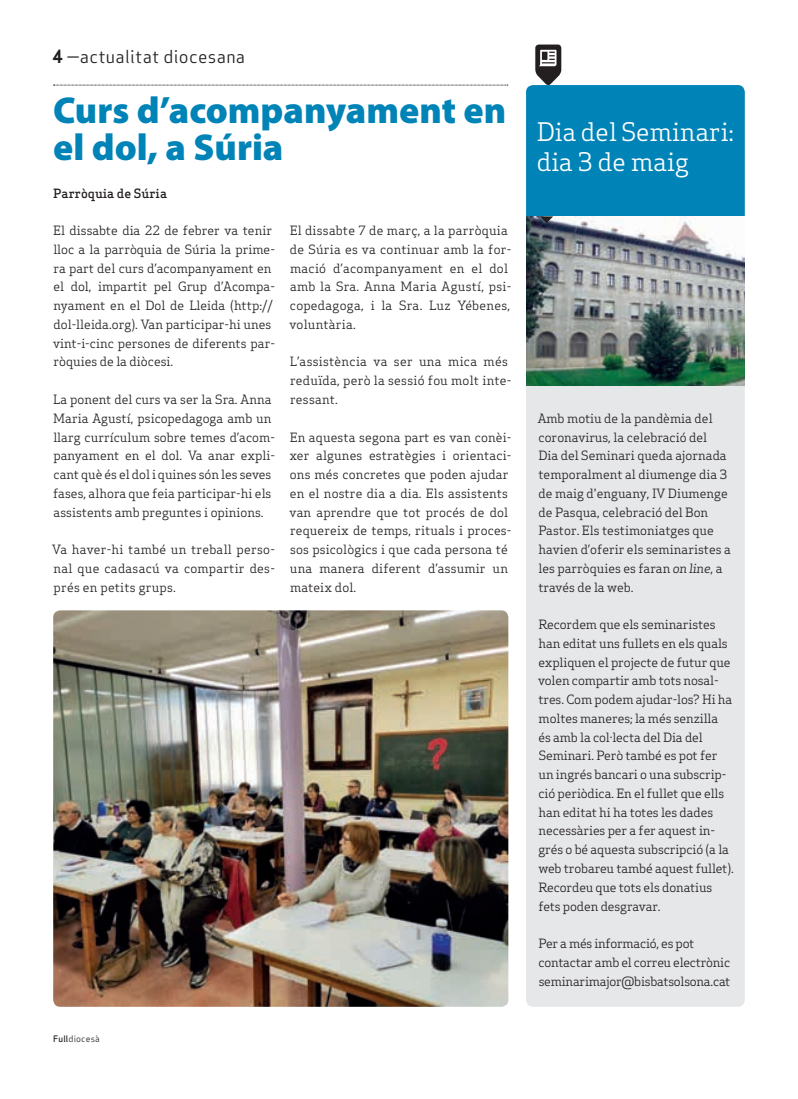
<style>
.page{position:relative;width:798px;height:1099px;background:#fff}
.page>*{position:absolute;margin:0;border:0;box-sizing:border-box;transform-origin:0 0}
.Titulars{font:900 37.5px/37.5px "Myriad Pro";color:#0083b6}
.Subtitol_Secció{font:25px/30px "Apex Serif";color:#fff}
.Capçalera{font:17.5px "Apex Sans Book T";letter-spacing:.02em;color:#231f20}
.Text_General{font:12.5px/18.8px "Apex Serif";color:#231f20}
.Text_General-2{font:12.5px/18.8px "Apex Serif";letter-spacing:.02em;color:#231f20}
.Text_General-3{font:12.5px/18.8px "Apex Serif";letter-spacing:-.02em;color:#231f20}
.Autors{font:500 12.5px "Apex Serif";color:#231f20}
.Data_Peu{font:8.75px "Apex Sans Book T";letter-spacing:.02em;color:#231f20}
.s1{font-family:"Apex Sans Bold T"}
.s2{font-family:"Apex Sans Medium T"}
.s3{font-style:italic}
</style>
<div class="page">
<svg style="left:53px;top:85px;width:454px;height:1px"></svg>
<div style="left:526px;top:85px;width:218px;height:921px;background:#e6e7e9;border-radius:7px"></div>
<div style="left:526px;top:85px;width:218px;height:131px;background:#0083b6"></div>
<img style="left:526px;top:216px;width:218px;height:169px">
<svg style="left:539px;top:216px;width:14px;height:7px"></svg>
<svg style="left:535px;top:45px;width:26px;height:41px"></svg>
<img style="left:53px;top:610px;width:455px;height:396px">
<p class="Capçalera" style="left:52px;top:46px;width:194px"><span class="s1">4</span> —actualitat diocesana</p>
<p class="Titulars" style="left:53px;top:90px;width:454px">Curs d’acompanyament en el dol, a Súria</p>
<p class="Autors" style="left:53px;top:185px;width:115px">Parròquia de Súria</p>
<p class="Text_General" style="left:53px;top:221px;width:223px">El dissabte dia 22 de febrer va tenir lloc a la parròquia de Súria la prime&shy;ra part del curs d’acompanyament en el dol, impartit pel Grup d’Acompa&shy;nyament en el Dol de Lleida (http:// dol-lleida.org). Van participar-hi unes vint-i-cinc persones de diferents par&shy;ròquies de la diòcesi.</p>
<p class="Text_General" style="left:53px;top:390px;width:223px">La ponent del curs va ser la Sra. Anna Maria Agustí, psicopedagoga amb un llarg currículum sobre temes d’acom&shy;panyament en el dol. Va anar expli&shy;cant què és el dol i quines són les seves fases, alhora que feia participar-hi els assistents amb preguntes i opinions.</p>
<p class="Text_General" style="left:52px;top:540px;width:224px;text-align:justify">Va haver-hi també un treball perso&shy;nal que cadasacú va compartir des&shy;prés en petits grups.</p>
<p class="Text_General-2" style="left:289px;top:221px;width:223px">El dissabte 7 de març, a la parròquia de Súria es va continuar amb la for&shy;mació d’acompanyament en el dol amb la Sra. Anna Maria Agustí, psi&shy;copedagoga, i la Sra. Luz Yébenes, voluntària.</p>
<p class="Text_General-2" style="left:289px;top:352px;width:223px">L’assistència va ser una mica més reduïda, però la sessió fou molt inte&shy;ressant.</p>
<p class="Text_General" style="left:289px;top:427px;width:223px">En aquesta segona part es van conèi&shy;xer algunes estratègies i orientaci&shy;ons més concretes que poden ajudar en el nostre dia a dia. Els assistents van aprendre que tot procés de dol requereix de temps, rituals i proces&shy;sos psicològics i que cada persona té una manera diferent d’assumir un mateix dol.</p>
<p class="Data_Peu" style="left:53px;top:1032px;width:48px"><span class="s2">Full</span>diocesà</p>
<p class="Subtitol_Secció" style="left:536px;top:117px;width:199px">Dia del Seminari: dia 3 de maig</p>
<p class="Text_General" style="left:537px;top:408px;width:194px">Amb motiu de la pandèmia del coronavirus, la celebració del<br>Dia del Seminari queda ajornada temporalment al diumenge dia 3 de maig d'enguany, IV Diumenge de Pasqua, celebració del Bon<br>Pastor. Els testimoniatges que havien d’oferir els seminaristes a les parròquies es faran <span class="s3">on line</span>, a través de la web.</p>
<p class="Text_General" style="left:538px;top:615px;width:197px">Recordem que els seminaristes han editat uns fullets en els quals expliquen el projecte de futur que volen compartir amb tots nosal&shy;tres. Com podem ajudar-los? Hi ha moltes maneres; la més senzilla<br>és amb la col·lecta del Dia del<br>Seminari. Però també es pot fer un ingrés bancari o una subscrip&shy;ció periòdica. En el fullet que ells han editat hi ha totes les dades necessàries per a fer aquest in&shy;grés o bé aquesta subscripció (a la web trobareu també aquest fullet).<br>Recordeu que tots els donatius fets poden desgravar.</p>
<p class="Text_General-3" style="left:538px;top:933px;width:193px">Per a més informació, es pot contactar amb el correu electrònic seminarimajor@bisbatsolsona.cat</p>
</div>
